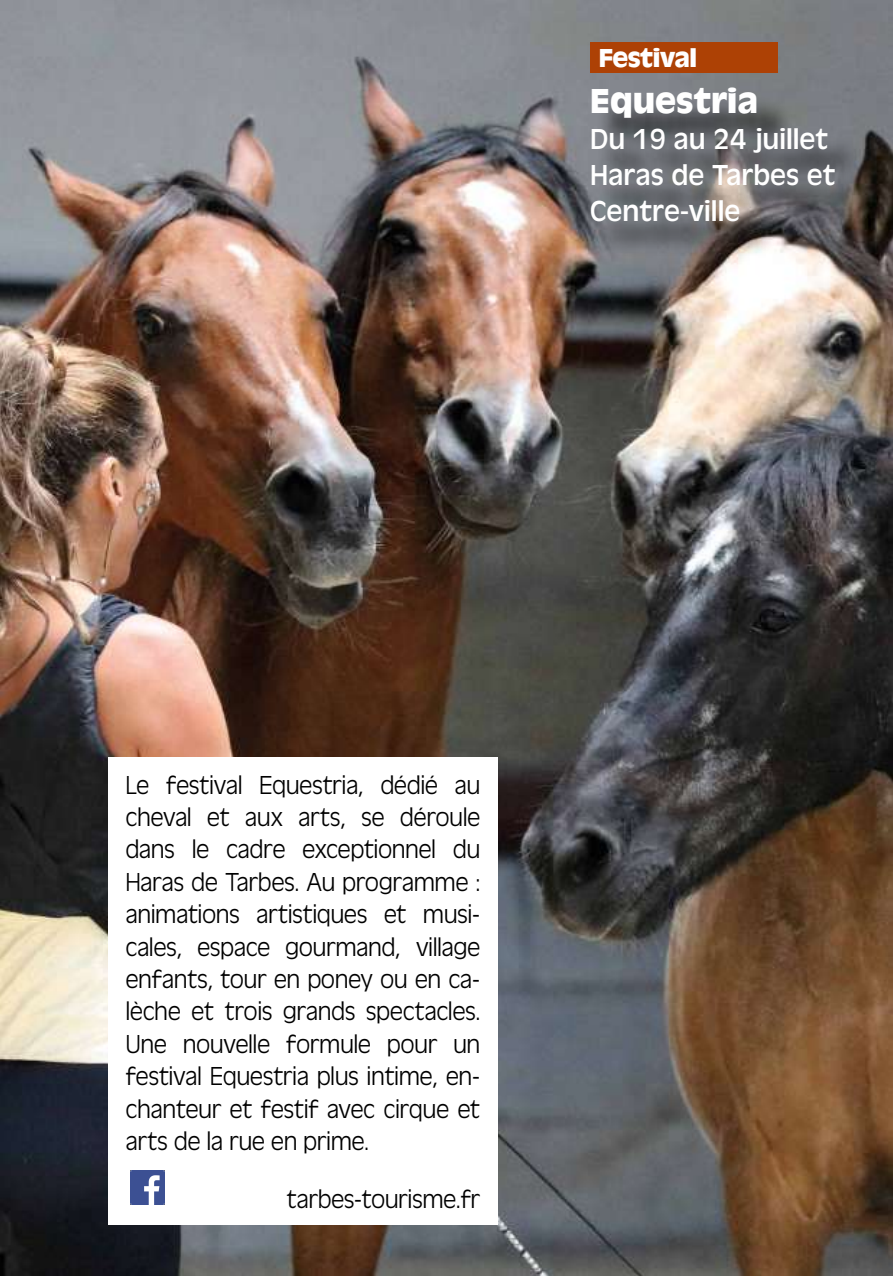
<style>
.page{position:relative;width:893px;height:1276px;background:#fff}
.page>*{position:absolute;margin:0;border:0;box-sizing:border-box;transform-origin:0 0}
.t1{font:700 36px "Antique Oli";color:#fff}
.t2{font:30px/36px "Antique Oli";color:#fff}
.t3{font:300 27px/32.4px "Antique Oli";letter-spacing:-.02em;color:#000;text-align:justify}
.t4{font:700 27px "Antique Oli";letter-spacing:-.02em;color:#fff}
</style>
<div class="page">
<img style="left:0;top:0;width:893px;height:1276px">
<div style="left:597px;top:93px;width:273px;height:166px;background:#000;opacity:.75"></div>
<div style="left:590px;top:43px;width:187px;height:30px;background:#ad4105"></div>
<div style="left:108px;top:758px;width:389px;height:467px;background:#fff"></div>
<img style="left:130px;top:1170px;width:34px;height:34px">
<p class="t4" style="left:599px;top:43px;width:100px">Festival</p>
<h1 class="t1" style="left:590px;top:81px;width:169px">Equestria</h1>
<p class="t2" style="left:590px;top:122px;width:247px">Du 19 au 24 juillet<br>Haras de Tarbes et<br>Centre-ville</p>
<p class="t3" style="left:125px;top:769px;width:357px">Le festival Equestria, dédié au cheval et aux arts, se déroule dans le cadre exceptionnel du Haras de Tarbes. Au programme : animations artistiques et musi&shy;cales, espace gourmand, village enfants, tour en poney ou en ca&shy;lèche et trois grands spectacles.<br>Une nouvelle formule pour un festival Equestria plus intime, en&shy;chanteur et festif avec cirque et arts de la rue en prime.</p>
<p class="t3" style="left:287px;top:1183px;width:195px">tarbes-tourisme.fr</p>
</div>
